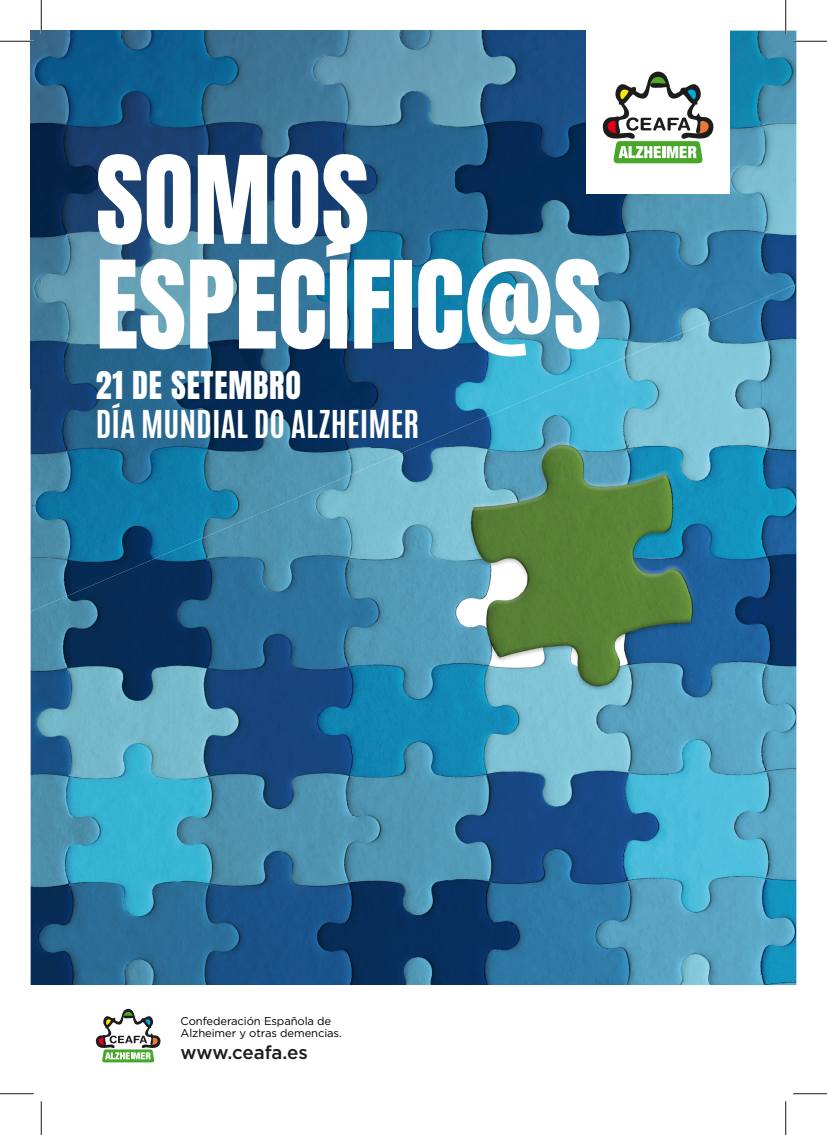
<style>
.page{position:relative;width:827px;height:1135px;background:#fff}
.page>*{position:absolute;margin:0;border:0;box-sizing:border-box;transform-origin:0 0}
.t1{font:103.5px/104.6px "Anton";color:#fff}
.t2{font:700 32.12px "Antonio";color:#fff}
.t3{font:32.12px "Anton";letter-spacing:.025em;color:#fff}
.t4{font:500 18.75px "Gotham";letter-spacing:-.01em;color:#1c1d1a}
.t5{font:11.25px/12.5px "Gotham";letter-spacing:-.01em;color:#010000}
</style>
<div class="page">
<img style="left:31px;top:339px;width:765px;height:646px">
<img style="left:31px;top:31px;width:638px;height:357px">
<img style="left:668px;top:31px;width:128px;height:308px">
<img style="left:31px;top:388px;width:212px;height:179px">
<img style="left:243px;top:388px;width:128px;height:133px">
<img style="left:371px;top:388px;width:85px;height:78px">
<img style="left:456px;top:388px;width:97px;height:42px">
<img style="left:31px;top:567px;width:104px;height:45px">
<div style="left:586px;top:31px;width:143px;height:163px;background:#fff"></div>
<svg style="left:602px;top:72px;width:112px;height:91px"></svg>
<svg style="left:95px;top:1009px;width:66px;height:53px"></svg>
<hr style="left:0;top:40px;width:34px;height:2px;background:#fff">
<hr style="left:793px;top:40px;width:34px;height:2px;background:#fff">
<hr style="left:40px;top:0;width:2px;height:34px;background:#fff">
<hr style="left:0;top:41px;width:34px;height:1px;background:#1a171c">
<hr style="left:793px;top:41px;width:34px;height:1px;background:#1a171c">
<hr style="left:0;top:1093px;width:34px;height:1px;background:#1a171c">
<hr style="left:793px;top:1093px;width:34px;height:1px;background:#1a171c">
<hr style="left:41px;top:0;width:1px;height:34px;background:#1a171c">
<hr style="left:41px;top:1101px;width:1px;height:34px;background:#1a171c">
<hr style="left:785px;top:0;width:1px;height:34px;background:#1a171c">
<hr style="left:785px;top:1101px;width:1px;height:34px;background:#1a171c">
<h1 class="t1" style="left:96px;top:156px;width:507px">SOMOS<br>ESPECÍFIC@S</h1>
<h2 class="t3" style="left:96px;top:369px;width:207px">21 DE SETEMBRO</h2>
<h2 class="t2" style="left:96px;top:400px;width:325px">DÍA MUNDIAL DO ALZHEIMER</h2>
<p class="t5" style="left:181px;top:1014px;width:163px">Confederación Española de<br>Alzheimer y otras demencias.</p>
<h3 class="t4" style="left:181px;top:1040px;width:129px">www.ceafa.es</h3>
</div>
